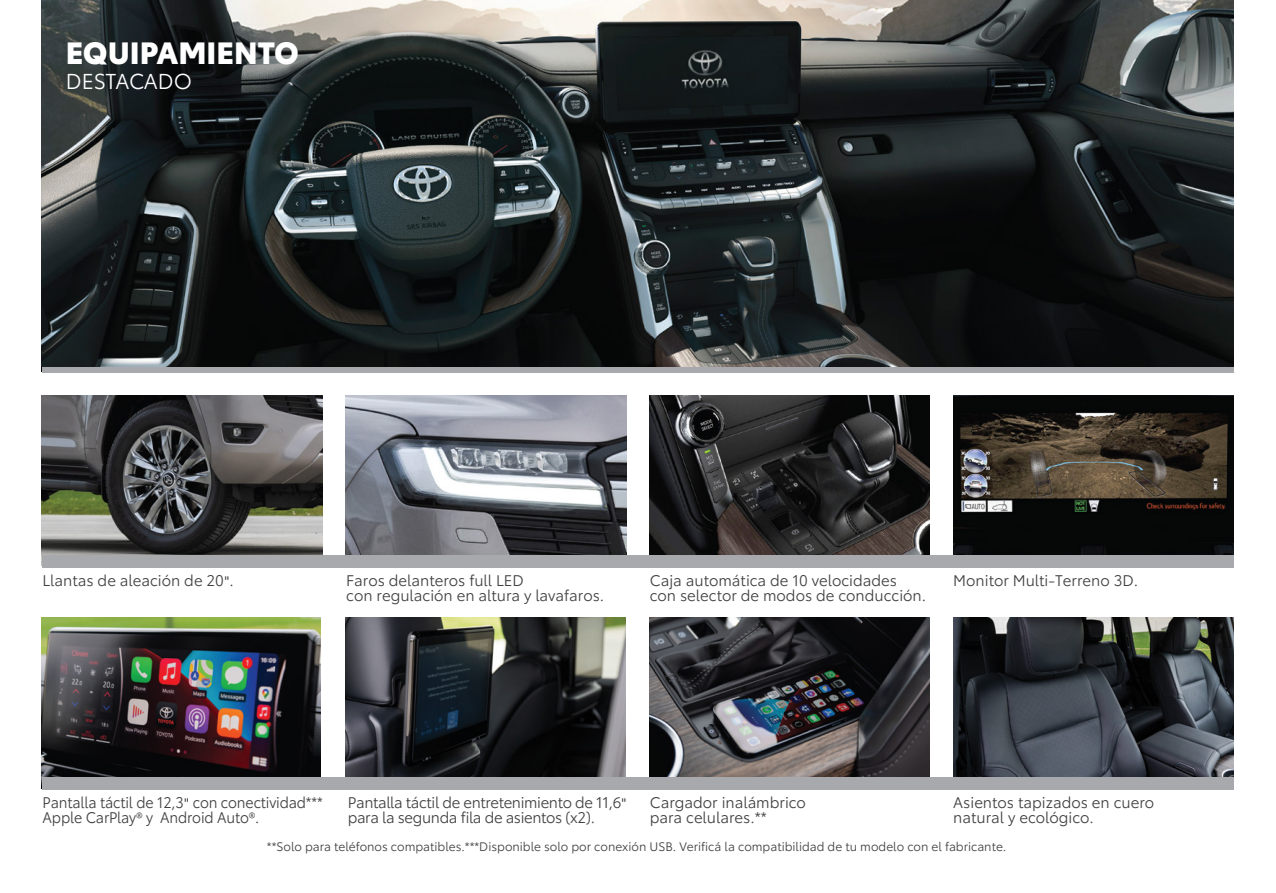
<style>
.page{position:relative;width:1276px;height:893px;background:#fff}
.page>*{position:absolute;margin:0;border:0;box-sizing:border-box;transform-origin:0 0}
.t1{font:900 30px "Toyota Type";color:#fff}
.t2{font:21px "Toyota Type";letter-spacing:-.01em;color:#fff}
.t3{font:15px/15px "Toyota Type";color:#414042}
.t4{font:15px/15px "Toyota Type";letter-spacing:-.025em;color:#414042}
.t5{font:15px/15px "Toyota Type";color:#414042;scale:.95 1}
.t6{font:12px "Toyota Type";color:#414042}
.s1{font-family:"Helvetica Neue";font-stretch:condensed;font-size:13.5px;color:#231f20}
</style>
<div class="page">
<img style="left:649px;top:395px;width:280px;height:160px">
<img style="left:953px;top:395px;width:280px;height:160px">
<img style="left:346px;top:617px;width:279px;height:160px">
<img style="left:649px;top:617px;width:280px;height:160px">
<img style="left:41px;top:617px;width:280px;height:171px">
<img style="left:953px;top:617px;width:280px;height:160px">
<svg style="left:42px;top:366px;width:1191px;height:7px;background:#949699"></svg>
<img style="left:345px;top:395px;width:281px;height:160px">
<img style="left:41px;top:395px;width:281px;height:171px">
<div style="left:42px;top:555px;width:1191px;height:12px;background:#a7a9ac"></div>
<div style="left:42px;top:777px;width:1191px;height:13px;background:#a7a9ac"></div>
<img style="left:42px;top:0;width:1191px;height:366px">
<h1 class="t1" style="left:66px;top:29px;width:234px">EQUIPAMIENTO</h1>
<h2 class="t2" style="left:66px;top:66px;width:128px">DESTACADO</h2>
<p class="t3" style="left:43px;top:572px;width:193px">Llantas de aleación de 20<span class="s1">"</span>.</p>
<p class="t3" style="left:346px;top:572px;width:259px">Faros delanteros full LED<br>con regulación en altura y lavafaros.</p>
<p class="t3" style="left:650px;top:572px;width:278px">Caja automática de 10 velocidades con selector de modos de conducción.</p>
<p class="t3" style="left:953px;top:572px;width:186px">Monitor Multi-Terreno 3D.</p>
<p class="t5" style="left:43px;top:794px;width:297px">Pantalla táctil de 12,3<span class="s1">"</span> con conectividad***<br>Apple CarPlay® y Android Auto®.</p>
<p class="t4" style="left:348px;top:794px;width:280px">Pantalla táctil de entretenimiento de 11,6<span class="s1">" </span>para la segunda fila de asientos (x2).</p>
<p class="t3" style="left:650px;top:794px;width:158px">Cargador inalámbrico para celulares.**</p>
<p class="t3" style="left:953px;top:794px;width:202px">Asientos tapizados en cuero natural y ecológico.</p>
<p class="t6" style="left:267px;top:837px;width:741px">**Solo para teléfonos compatibles.***Disponible solo por conexión USB. Verificá la compatibilidad de tu modelo con el fabricante.</p>
</div>
